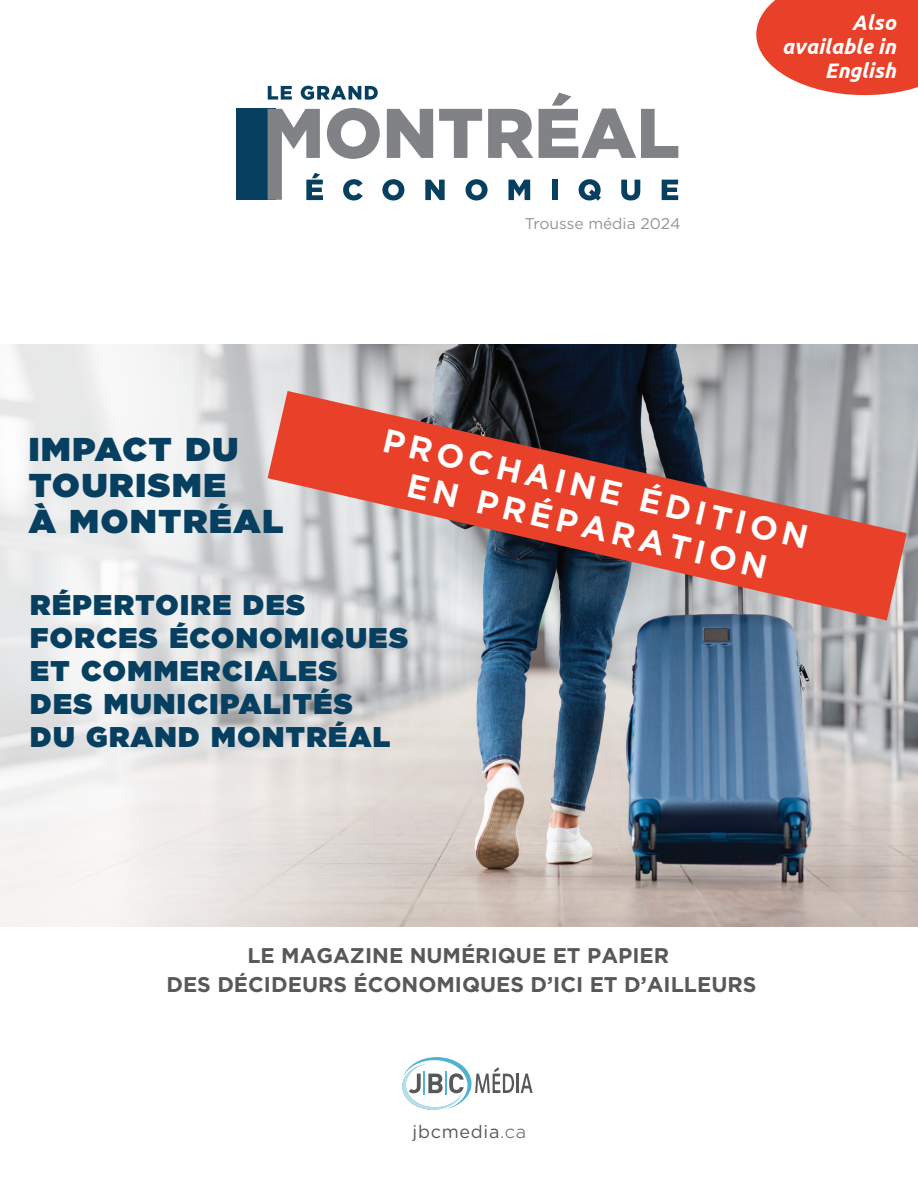
<style>
.page{position:relative;width:918px;height:1188px;background:#fff}
.page>*{position:absolute;margin:0;border:0;box-sizing:border-box;transform-origin:0 0}
.t1{font:900 33px/36px "Gotham";letter-spacing:.05em;color:#073f60}
.t2{font:700 31.8px/38.2px "Gotham S Sm";color:#fff;text-align:center}
.t3{font:900 28.5px/33px "Gotham";letter-spacing:.05em;color:#073f60}
.t4{font:700 21.3px/28.5px "Gotham";color:#57585a;text-align:center}
.t5{font:italic 700 21px/24px "Ubuntu";color:#fff;text-align:right}
.t6{font:18px "Gotham";letter-spacing:.04em;color:#57585a}
.t7{font:15.6px "Gotham";color:#939598}
.s1{font-weight:300}
</style>
<div class="page">
<svg style="left:402px;top:1057px;width:131px;height:53px"></svg>
<div style="left:236px;top:109px;width:40px;height:91px;background:#073f60"></div>
<div style="left:552px;top:180px;width:6px;height:20px;background:#073f60"></div>
<svg style="left:579px;top:179px;width:22px;height:22px"></svg>
<svg style="left:621px;top:180px;width:19px;height:20px"></svg>
<svg style="left:662px;top:180px;width:16px;height:20px"></svg>
<svg style="left:539px;top:93px;width:139px;height:65px"></svg>
<svg style="left:268px;top:108px;width:265px;height:92px"></svg>
<svg style="left:268px;top:86px;width:24px;height:14px"></svg>
<svg style="left:301px;top:86px;width:77px;height:14px"></svg>
<svg style="left:756px;top:0;width:162px;height:95px;background:#eb5742"></svg>
<img style="left:430px;top:344px;width:488px;height:582px">
<svg style="left:0;top:344px;width:430px;height:583px"></svg>
<svg style="left:268px;top:391px;width:639px;height:229px;background:#b17570"></svg>
<p class="t1" style="left:29px;top:431px;width:256px">IMPACT DU<br>TOURISME<br>À MONTRÉAL</p>
<p class="t7" style="left:525px;top:213px;width:157px">Trousse média 2024</p>
<p class="t5" style="left:782px;top:10px;width:115px">Also available in<br>English</p>
<p class="t2" style="left:388px;top:421px;width:437px;rotate:13deg">PROCHAINE ÉDITION<br>EN PRÉPARATION</p>
<p class="t3" style="left:30px;top:588px;width:379px">RÉPERTOIRE DES<br>FORCES ÉCONOMIQUES<br>ET COMMERCIALES<br>DES MUNICIPALITÉS<br>DU GRAND MONTRÉAL</p>
<p class="t4" style="left:166px;top:941px;width:592px">LE MAGAZINE NUMÉRIQUE ET PAPIER<br>DES DÉCIDEURS ÉCONOMIQUES D’ICI ET D’AILLEURS</p>
<p class="t6" style="left:413px;top:1120px;width:115px">jbcmedia<span class="s1">.ca</span></p>
</div>
